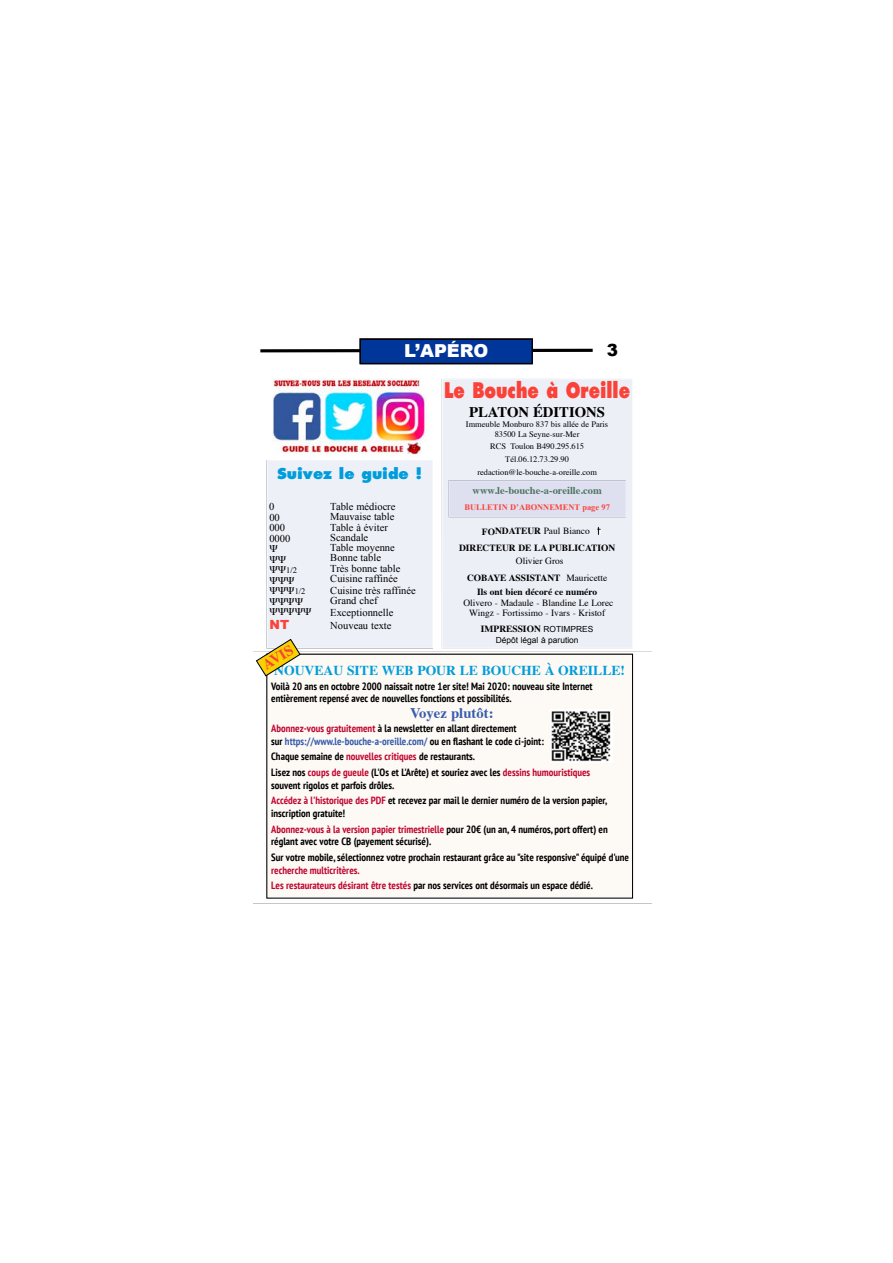
<style>
.page{position:relative;width:893px;height:1263px;background:#fff}
.page>*{position:absolute;margin:0;border:0;box-sizing:border-box;transform-origin:0 0}
.t1{font:800 21px "Futura LT";color:#fb4238;scale:.78 1}
.t2{font:900 17.85px "Arial";color:#fff}
.t3{font:900 16.8px "Arial";color:#000}
.t4{font:800 14.7px "Futura LT";color:#009ddb}
.t5{font:700 14.7px "Times";color:#000}
.t6{font:700 14.7px "Times";color:#385dac}
.t7{font:700 14.7px "Times";color:#fb4238}
.t8{font:700 13.65px "Times";color:#009ddb}
.t9{font:900 12.6px "Arial";color:#fb4238}
.t10{font:700 condensed 10.5px/15.8px "PT Sans";color:#000}
.t11{font:10.5px/10.5px "Times New Roman";color:#000}
.t12{font:700 condensed 10.5px/15.8px "PT Sans";color:#c00730}
.t13{font:700 10.5px "Times";color:#4d7563}
.t14{font:9.45px/16.8px "Times";color:#000;text-align:center}
.t15{font:700 9.45px/16.8px "Times";color:#000;text-align:center}
.t16{font:8.4px/12.6px "Times";color:#000;text-align:center}
.t17{font:700 8.4px "Times New Roman";color:#fb4238}
.t18{font:8.4px "Arial";color:#000}
.t19{font:8.4px "Times New Roman";color:#000}
.s1{font-weight:400}
.s2{font-weight:700}
.s3{font-family:"Arial";font-weight:400;font-size:8.4px}
.s4{color:#c00730}
.s5{color:#385dac}
.s6{color:#000}
</style>
<div class="page">
<svg style="left:260px;top:347px;width:333px;height:7px"></svg>
<div style="left:362px;top:341px;width:168px;height:21px;background:#003599"></div>
<div style="left:360px;top:339px;width:172px;height:25px;border:1px solid #000"></div>
<svg style="left:597px;top:526px;width:4px;height:9px"></svg>
<div style="left:449px;top:481px;width:176px;height:36px;background:#dedfef"></div>
<img style="left:272px;top:379px;width:155px;height:78px">
<div style="left:266px;top:653px;width:367px;height:246px;background:#fdf9f5"></div>
<img style="left:551px;top:710px;width:61px;height:52px">
<img style="left:255px;top:638px;width:46px;height:39px">
<svg style="left:256px;top:639px;width:45px;height:37px"></svg>
<div style="left:269px;top:545px;width:42px;height:70px;background:#eef0f8"></div>
<h2 class="t2" style="left:404px;top:338px;width:86px">L’APÉRO</h2>
<h3 class="t3" style="left:607px;top:338px;width:13px">3</h3>
<h1 class="t1" style="left:444px;top:377px;width:240px">Le Bouche à Oreille</h1>
<h3 class="t5" style="left:469px;top:398px;width:137px">PLATON ÉDITIONS</h3>
<p class="t16" style="left:466px;top:419px;width:144px;line-height:9.4px">Immeuble Monburo 837 bis allée de Paris<br>83500 La Seyne-sur-Mer</p>
<p class="t16" style="left:477px;top:440px;width:121px">RCS Toulon B490.295.615<br>Tél.06.12.73.29.90 redaction@le-bouche-a-oreille.com</p>
<h3 class="t4" style="left:277px;top:464px;width:147px">Suivez le guide !</h3>
<p class="t11" style="left:269px;top:501px;width:23px">0<br>00<br>000<br>0000</p>
<p class="t16" style="left:286px;top:563px;width:12px">1/2</p>
<p class="t19" style="left:295px;top:586px;width:12px">1/2</p>
<p class="t9" style="left:269px;top:615px;width:21px">NT</p>
<p class="t13" style="left:472px;top:480px;width:131px">www.le-bouche-a-oreille.com</p>
<p class="t17" style="left:464px;top:501px;width:147px">BULLETIN D’ABONNEMENT page 97</p>
<p class="t11" style="left:330px;top:501px;width:67px">Table médiocre<br>Mauvaise table<br>Table à éviter<br>Scandale</p>
<p class="t11" style="left:330px;top:542px;width:72px">Table moyenne<br>Bonne table<br>Très bonne table<br>Cuisine raffinée</p>
<p class="t11" style="left:330px;top:585px;width:87px">Cuisine très raffinée<br>Grand chef</p>
<p class="t11" style="left:330px;top:606px;width:64px;line-height:12.6px">Exceptionnelle<br>Nouveau texte</p>
<p class="t15" style="left:459px;top:522px;width:158px">FONDATEUR <span class="s1">Paul Bianco<br></span>DIRECTEUR DE LA PUBLICATION</p>
<p class="t14" style="left:467px;top:551px;width:142px">Olivier Gros<br><span class="s2">COBAYE ASSISTANT</span> Mauricette</p>
<p class="t15" style="left:477px;top:583px;width:121px">Ils ont bien décoré ce numéro</p>
<p class="t14" style="left:463px;top:597px;width:151px;line-height:10.5px">Olivero - Madaule - Blandine Le Lorec<br>Wingz - Fortissimo - Ivars - Kristof</p>
<p class="t15" style="left:481px;top:620px;width:114px">IMPRESSION <span class="s3">ROTIMPRES</span></p>
<p class="t18" style="left:495px;top:634px;width:84px">Dépôt légal à parution</p>
<h3 class="t7" style="left:256px;top:654px;width:35px;rotate:-32deg">AVIS</h3>
<h3 class="t8" style="left:274px;top:657px;width:352px">NOUVEAU SITE WEB POUR LE BOUCHE À OREILLE!</h3>
<p class="t10" style="left:271px;top:679px;width:323px;line-height:12.6px">Voilà 20 ans en octobre 2000 naissait notre 1er site! Mai 2020: nouveau site Internet entièrement repensé avec de nouvelles fonctions et possibilités.</p>
<h3 class="t6" style="left:410px;top:699px;width:85px">Voyez plutôt:</h3>
<p class="t10" style="left:271px;top:722px;width:274px;line-height:12.6px"><span class="s4">Abonnez-vous gratuitement</span> à la newsletter en allant directement<br>sur <span class="s5">https://www.le-bouche-a-oreille.com/</span> ou en flashant le code ci-joint:</p>
<p class="t10" style="left:271px;top:748px;width:320px">Chaque semaine de <span class="s4">nouvelles critiques</span> de restaurants.<br>Lisez nos <span class="s4">coups de gueule</span> (L'Os et L'Arête) et souriez avec les <span class="s4">dessins humouristiques</span></p>
<p class="t10" style="left:271px;top:777px;width:337px">souvent rigolos et parfois drôles.<br><span class="s4">Accédez à l'historique des PDF</span> et recevez par mail le dernier numéro de la version papier,</p>
<p class="t10" style="left:271px;top:805px;width:338px">inscription gratuite!<br><span class="s4">Abonnez-vous à la version papier trimestrielle</span> pour 20€ (un an, 4 numéros, port offert) en</p>
<p class="t10" style="left:271px;top:834px;width:359px">réglant avec votre CB (payement sécurisé).<br>Sur votre mobile, sélectionnez votre prochain restaurant grâce au "site responsive" équipé d'une</p>
<p class="t12" style="left:271px;top:862px;width:323px">recherche multicritères.<br>Les restaurateurs désirant être testés <span class="s6">par nos services ont désormais un espace dédié.</span></p>
</div>
